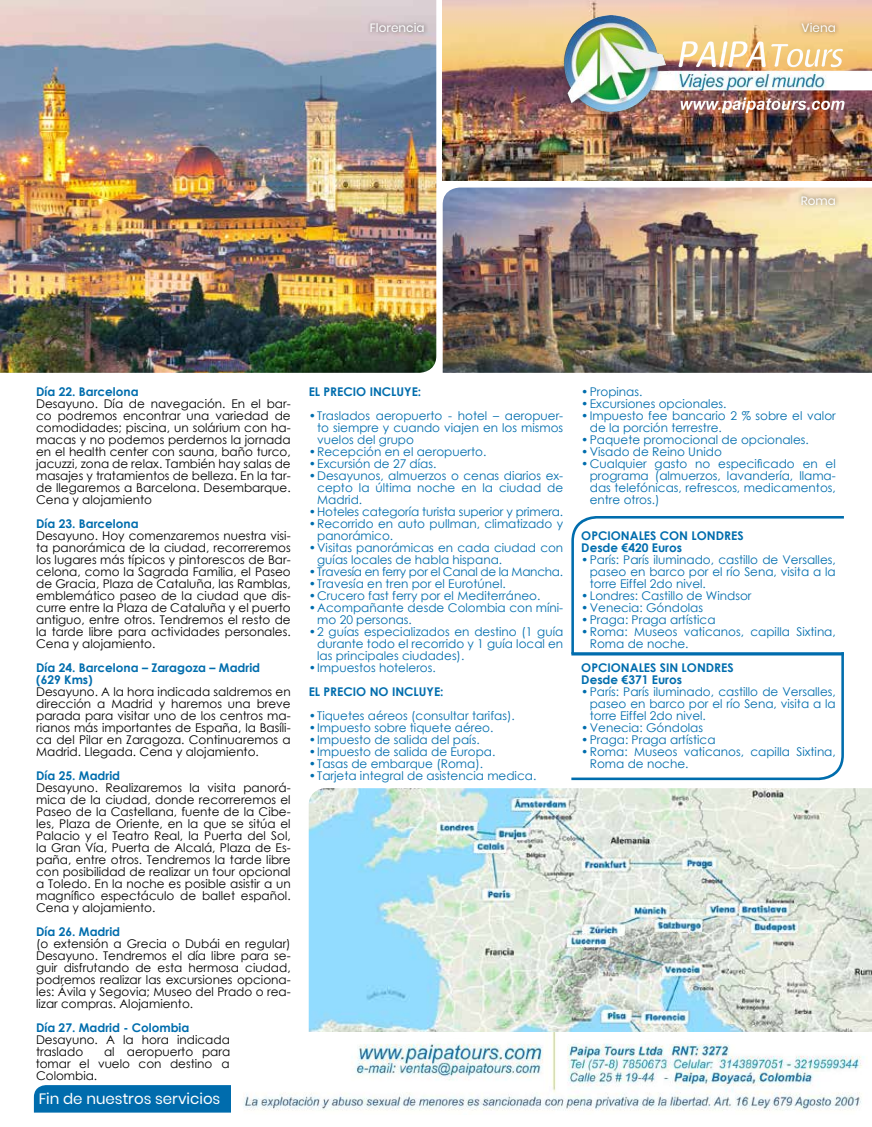
<style>
.page{position:relative;width:872px;height:1127px;background:#fff}
.page>*{position:absolute;margin:0;border:0;box-sizing:border-box;transform-origin:0 0}
.t1{font:15px "Poppins";color:#fff}
.t2{font:12px/12px "Century Gothic";color:#000;text-align:justify}
.t3{font:12px/12px "Century Gothic";color:#006dad;text-align:justify}
.t4{font:700 12px/12px "Century Gothic";color:#006dad}
.t5{font:12px "Century Gothic";letter-spacing:-.02em;color:#006dad}
.t6{font:12px "Poppins";color:#fff}
</style>
<div class="page">
<img style="left:0;top:0;width:436px;height:373px">
<div style="left:366px;top:19px;width:62px;height:18px;background:#1d1d1b;opacity:.6"></div>
<img style="left:0;top:0;width:1px;height:180px">
<img style="left:443px;top:0;width:429px;height:180px">
<img style="left:0;top:188px;width:1px;height:185px">
<img style="left:443px;top:188px;width:429px;height:185px">
<img style="left:309px;top:788px;width:563px;height:244px">
<div style="left:797px;top:191px;width:42px;height:18px;background:#1d1d1b;opacity:.6"></div>
<div style="left:34px;top:1085px;width:197px;height:27px;background:#006cad"></div>
<svg style="left:571px;top:516px;width:273px;height:265px"></svg>
<img style="left:562px;top:16px;width:310px;height:101px">
<img style="left:243px;top:1032px;width:621px;height:79px">
<p class="t6" style="left:370px;top:21px;width:56px">Florencia</p>
<p class="t6" style="left:801px;top:21px;width:36px">Viena</p>
<p class="t6" style="left:800px;top:193px;width:37px">Roma</p>
<p class="t4" style="left:36px;top:385px;width:104px">Día 22. Barcelona</p>
<p class="t2" style="left:36px;top:397px;width:256px">Desayuno. Día de navegación. En el bar&shy;co podremos encontrar una variedad de comodidades; piscina, un solárium con ha&shy;macas y no podemos perdernos la jornada en el health center con sauna, baño turco, jacuzzi, zona de relax. También hay salas de masajes y tratamientos de belleza. En la tar&shy;de llegaremos a Barcelona. Desembarque.<br>Cena y alojamiento</p>
<p class="t4" style="left:36px;top:517px;width:104px">Día 23. Barcelona</p>
<p class="t2" style="left:36px;top:529px;width:256px">Desayuno. Hoy comenzaremos nuestra visi&shy;ta panorámica de la ciudad, recorreremos los lugares más típicos y pintorescos de Bar&shy;celona, como la Sagrada Familia, el Paseo de Gracia, Plaza de Cataluña, las Ramblas, emblemático paseo de la ciudad que dis&shy;curre entre la Plaza de Cataluña y el puerto antiguo, entre otros. Tendremos el resto de la tarde libre para actividades personales.<br>Cena y alojamiento.</p>
<p class="t4" style="left:36px;top:661px;width:225px">Día 24. Barcelona – Zaragoza – Madrid (629 Kms)</p>
<p class="t2" style="left:36px;top:685px;width:256px">Desayuno. A la hora indicada saldremos en dirección a Madrid y haremos una breve parada para visitar uno de los centros ma&shy;rianos más importantes de España, la Basíli&shy;ca del Pilar en Zaragoza. Continuaremos a Madrid. Llegada. Cena y alojamiento.</p>
<p class="t4" style="left:36px;top:769px;width:85px">Día 25. Madrid</p>
<p class="t2" style="left:36px;top:781px;width:256px">Desayuno. Realizaremos la visita panorá&shy;mica de la ciudad, donde recorreremos el Paseo de la Castellana, fuente de la Cibe&shy;les, Plaza de Oriente, en la que se sitúa el Palacio y el Teatro Real, la Puerta del Sol, la Gran Vía, Puerta de Alcalá, Plaza de Es&shy;paña, entre otros. Tendremos la tarde libre con posibilidad de realizar un tour opcional a Toledo. En la noche es posible asistir a un magnífico espectáculo de ballet español.<br>Cena y alojamiento.</p>
<p class="t4" style="left:36px;top:925px;width:85px">Día 26. Madrid</p>
<p class="t2" style="left:36px;top:937px;width:256px">(o extensión a Grecia o Dubái en regular)<br>Desayuno. Tendremos el día libre para se&shy;guir disfrutando de esta hermosa ciudad, podremos realizar las excursiones opciona&shy;les: Ávila y Segovia; Museo del Prado o rea&shy;lizar compras. Alojamiento.</p>
<p class="t4" style="left:36px;top:1021px;width:155px">Día 27. Madrid - Colombia</p>
<p class="t2" style="left:36px;top:1033px;width:195px">Desayuno. A la hora indicada traslado</p>
<p class="t2" style="left:36px;top:1045px;width:196px;text-indent:68px">al aeropuerto para tomar el vuelo con destino a Colombia.</p>
<p class="t1" style="left:39px;top:1090px;width:183px">Fin de nuestros servicios</p>
<p class="t4" style="left:309px;top:385px;width:114px">EL PRECIO INCLUYE:</p>
<p class="t3" style="left:317px;top:409px;width:247px;text-indent:-9px">•Traslados aeropuerto - hotel – aeropuer&shy;to siempre y cuando viajen en los mismos vuelos del grupo</p>
<p class="t3" style="left:309px;top:445px;width:179px">•Recepción en el aeropuerto.</p>
<p class="t3" style="left:309px;top:457px;width:129px">•Excursión de 27 días.</p>
<p class="t3" style="left:317px;top:469px;width:247px;text-indent:-9px">•Desayunos, almuerzos o cenas diarios ex&shy;cepto la última noche en la ciudad de Madrid.</p>
<p class="t3" style="left:309px;top:505px;width:256px">•Hoteles categoría turista superior y primera.</p>
<p class="t3" style="left:317px;top:517px;width:247px;text-indent:-9px">•Recorrido en auto pullman, climatizado y panorámico.</p>
<p class="t3" style="left:317px;top:541px;width:247px;text-indent:-9px">•Visitas panorámicas en cada ciudad con guías locales de habla hispana.</p>
<p class="t5" style="left:309px;top:563px;width:256px">•Travesía en ferry por el Canal de la Mancha.</p>
<p class="t3" style="left:309px;top:577px;width:198px">•Travesía en tren por el Eurotúnel.</p>
<p class="t3" style="left:309px;top:589px;width:233px">•Crucero fast ferry por el Mediterráneo.</p>
<p class="t3" style="left:317px;top:601px;width:247px;text-indent:-9px">•Acompañante desde Colombia con míni&shy;mo 20 personas.</p>
<p class="t3" style="left:317px;top:625px;width:247px;text-indent:-9px">•2 guías especializados en destino (1 guía durante todo el recorrido y 1 guía local en las principales ciudades).</p>
<p class="t3" style="left:309px;top:661px;width:129px">•Impuestos hoteleros.</p>
<p class="t4" style="left:309px;top:685px;width:136px">EL PRECIO NO INCLUYE:</p>
<p class="t3" style="left:309px;top:709px;width:207px">•Tiquetes aéreos (consultar tarifas).</p>
<p class="t3" style="left:309px;top:721px;width:186px">•Impuesto sobre tiquete aéreo.</p>
<p class="t3" style="left:309px;top:733px;width:172px">•Impuesto de salida del país.</p>
<p class="t3" style="left:309px;top:745px;width:188px">•Impuesto de salida de Europa.</p>
<p class="t3" style="left:309px;top:757px;width:176px">•Tasas de embarque (Roma).</p>
<p class="t3" style="left:309px;top:769px;width:229px">•Tarjeta integral de asistencia medica.</p>
<p class="t3" style="left:581px;top:385px;width:63px">•Propinas.</p>
<p class="t3" style="left:581px;top:397px;width:147px">•Excursiones opcionales.</p>
<p class="t3" style="left:590px;top:409px;width:247px;text-indent:-9px">•Impuesto fee bancario 2 % sobre el valor de la porción terrestre.</p>
<p class="t3" style="left:581px;top:433px;width:229px">•Paquete promocional de opcionales.</p>
<p class="t3" style="left:581px;top:445px;width:142px">•Visado de Reino Unido</p>
<p class="t3" style="left:590px;top:457px;width:247px;text-indent:-9px">•Cualquier gasto no especificado en el programa (almuerzos, lavandería, llama&shy;das telefónicas, refrescos, medicamentos, entre otros.)</p>
<p class="t4" style="left:581px;top:529px;width:164px">OPCIONALES CON LONDRES<br>Desde €420 Euros</p>
<p class="t3" style="left:590px;top:553px;width:247px;text-indent:-9px">•París: París iluminado, castillo de Versalles, paseo en barco por el río Sena, visita a la torre Eiffel 2do nivel.</p>
<p class="t3" style="left:581px;top:589px;width:172px">•Londres: Castillo de Windsor</p>
<p class="t3" style="left:581px;top:601px;width:123px">•Venecia: Góndolas</p>
<p class="t3" style="left:581px;top:613px;width:136px">•Praga: Praga artística</p>
<p class="t3" style="left:590px;top:625px;width:247px;text-indent:-9px">•Roma: Museos vaticanos, capilla Sixtina,<br>Roma de noche.</p>
<p class="t4" style="left:581px;top:661px;width:154px">OPCIONALES SIN LONDRES<br>Desde €371 Euros</p>
<p class="t3" style="left:590px;top:685px;width:247px;text-indent:-9px">•París: París iluminado, castillo de Versalles, paseo en barco por el río Sena, visita a la torre Eiffel 2do nivel.</p>
<p class="t3" style="left:581px;top:721px;width:123px">•Venecia: Góndolas</p>
<p class="t3" style="left:581px;top:733px;width:136px">•Praga: Praga artística</p>
<p class="t3" style="left:590px;top:745px;width:247px;text-indent:-9px">•Roma: Museos vaticanos, capilla Sixtina,<br>Roma de noche.</p>
</div>
